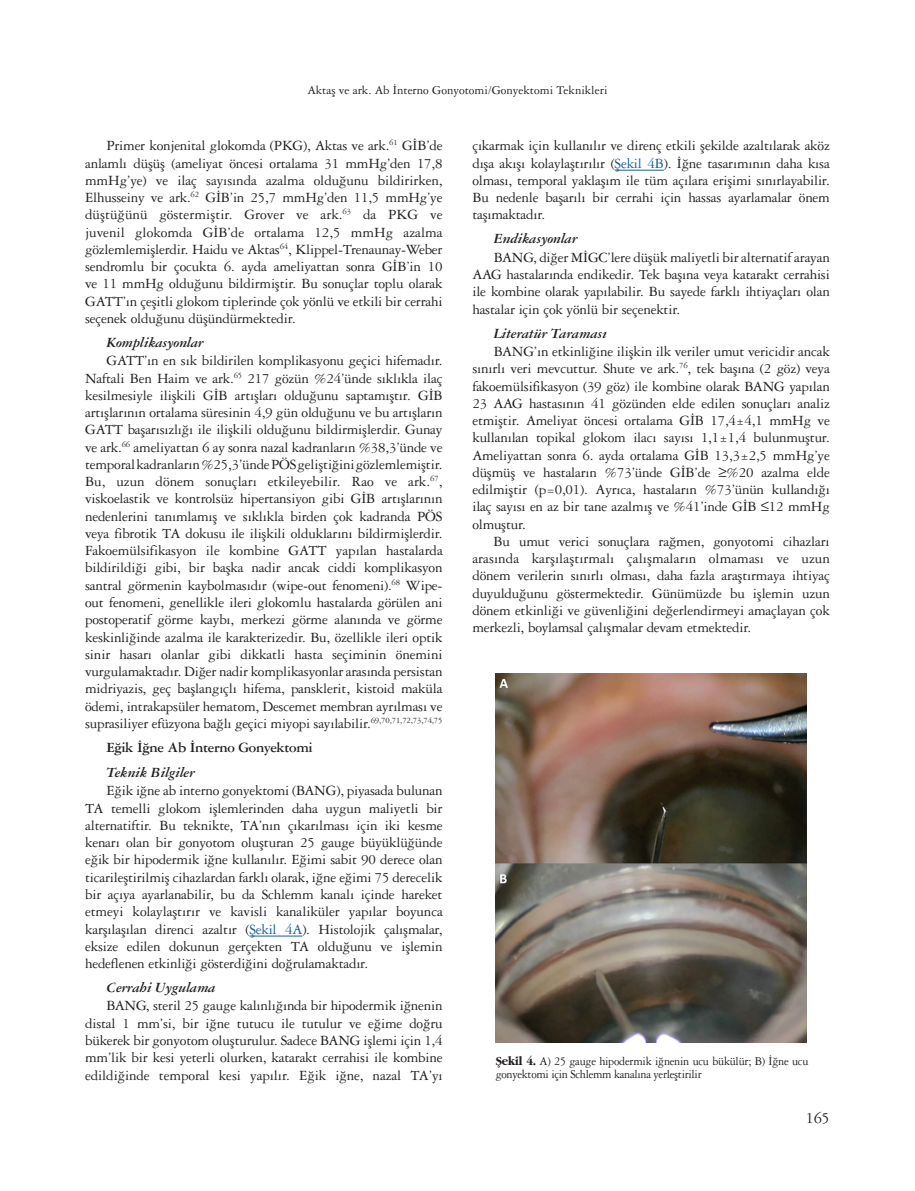
<style>
.page{position:relative;width:915px;height:1191px;background:#fff}
.page>*{position:absolute;margin:0;border:0;box-sizing:border-box;transform-origin:0 0}
.t1{font:16.5px "Garamond Three Tr";color:#231f20}
.t2{font:15px/17.2px "Garamond Three Tr";letter-spacing:-.015em;color:#231f20;text-align:justify}
.t3{font:15px "Garamond Three Bold Ita Tr";letter-spacing:-.025em;color:#231f20}
.t4{font:15px "Garamond Three Bold Tr";letter-spacing:-.025em;color:#231f20}
.t5{font:12.75px/13.5px "Garamond Three Tr";letter-spacing:-.02em;color:#231f20;scale:.95 1}
.t6{font:12.75px "Garamond Three Tr";color:#231f20}
.s1{color:#175d9e}
.s2{font-family:"Garamond Bold Tr"}
</style>
<div class="page">
<hr style="left:249px;top:935px;width:53px;height:1px;background:#175d9e">
<hr style="left:614px;top:170px;width:49px;height:1px;background:#175d9e">
<img style="left:495px;top:673px;width:311px;height:369px">
<p class="t6" style="left:307px;top:82px;width:301px">Aktaş ve ark. Ab İnterno Gonyotomi/Gonyektomi Teknikleri</p>
<p class="t2" style="left:85px;top:137px;width:359px;text-indent:21px">Primer konjenital glokomda (PKG), Aktas ve ark.<sup>61</sup> GİB’de anlamlı düşüş (ameliyat öncesi ortalama 31 mmHg’den 17,8 mmHg’ye) ve ilaç sayısında azalma olduğunu bildirirken, Elhusseiny ve ark.<sup>62</sup> GİB’in 25,7 mmHg’den 11,5 mmHg’ye düştüğünü göstermiştir. Grover ve ark.<sup>63</sup> da PKG ve juvenil glokomda GİB’de ortalama 12,5 mmHg azalma gözlemlemişlerdir. Haidu ve Aktas<sup>64</sup>, Klippel-Trenaunay-Weber sendromlu bir çocukta 6. ayda ameliyattan sonra GİB’in 10 ve 11 mmHg olduğunu bildirmiştir. Bu sonuçlar toplu olarak GATT’ın çeşitli glokom tiplerinde çok yönlü ve etkili bir cerrahi seçenek olduğunu düşündürmektedir.</p>
<p class="t3" style="left:106px;top:333px;width:99px">Komplikasyonlar</p>
<p class="t2" style="left:85px;top:351px;width:359px;text-indent:21px">GATT’ın en sık bildirilen komplikasyonu geçici hifemadır.<br>Naftali Ben Haim ve ark.<sup>65</sup> 217 gözün %24’ünde sıklıkla ilaç kesilmesiyle ilişkili GİB artışları olduğunu saptamıştır. GİB artışlarının ortalama süresinin 4,9 gün olduğunu ve bu artışların GATT başarısızlığı ile ilişkili olduğunu bildirmişlerdir. Gunay ve ark.<sup>66</sup> ameliyattan 6 ay sonra nazal kadranların %38,3’ünde ve temporal kadranların %25,3’ünde PÖS geliştiğini gözlemlemiştir.<br>Bu, uzun dönem sonuçları etkileyebilir. Rao ve ark.<sup>67</sup>, viskoelastik ve kontrolsüz hipertansiyon gibi GİB artışlarının nedenlerini tanımlamış ve sıklıkla birden çok kadranda PÖS veya fibrotik TA dokusu ile ilişkili olduklarını bildirmişlerdir.<br>Fakoemülsifikasyon ile kombine GATT yapılan hastalarda bildirildiği gibi, bir başka nadir ancak ciddi komplikasyon santral görmenin kaybolmasıdır (wipe-out fenomeni).<sup>68</sup> Wipe&shy;out fenomeni, genellikle ileri glokomlu hastalarda görülen ani postoperatif görme kaybı, merkezi görme alanında ve görme keskinliğinde azalma ile karakterizedir. Bu, özellikle ileri optik sinir hasarı olanlar gibi dikkatli hasta seçiminin önemini vurgulamaktadır. Diğer nadir komplikasyonlar arasında persistan midriyazis, geç başlangıçlı hifema, pansklerit, kistoid maküla ödemi, intrakapsüler hematom, Descemet membran ayrılması ve suprasiliyer efüzyona bağlı geçici miyopi sayılabilir.<sup>69,70,71,72,73,74,75</sup></p>
<p class="t4" style="left:106px;top:738px;width:208px">Eğik İğne Ab İnterno Gonyektomi</p>
<p class="t3" style="left:106px;top:763px;width:90px">Teknik Bilgiler</p>
<p class="t2" style="left:85px;top:781px;width:359px;text-indent:21px">Eğik iğne ab interno gonyektomi (BANG), piyasada bulunan TA temelli glokom işlemlerinden daha uygun maliyetli bir alternatiftir. Bu teknikte, TA’nın çıkarılması için iki kesme kenarı olan bir gonyotom oluşturan 25 gauge büyüklüğünde eğik bir hipodermik iğne kullanılır. Eğimi sabit 90 derece olan ticarileştirilmiş cihazlardan farklı olarak, iğne eğimi 75 derecelik bir açıya ayarlanabilir, bu da Schlemm kanalı içinde hareket etmeyi kolaylaştırır ve kavisli kanaliküler yapılar boyunca karşılaşılan direnci azaltır (<span class="s1">Şekil 4A</span>). Histolojik çalışmalar, eksize edilen dokunun gerçekten TA olduğunu ve işlemin hedeflenen etkinliği gösterdiğini doğrulamaktadır.</p>
<p class="t3" style="left:106px;top:978px;width:111px">Cerrahi Uygulama</p>
<p class="t2" style="left:85px;top:996px;width:359px;text-indent:21px">BANG, steril 25 gauge kalınlığında bir hipodermik iğnenin distal 1 mm’si, bir iğne tutucu ile tutulur ve eğime doğru bükerek bir gonyotom oluşturulur. Sadece BANG işlemi için 1,4 mm’lik bir kesi yeterli olurken, katarakt cerrahisi ile kombine edildiğinde temporal kesi yapılır. Eğik iğne, nazal TA’yı</p>
<p class="t2" style="left:472px;top:137px;width:359px">çıkarmak için kullanılır ve direnç etkili şekilde azaltılarak aköz dışa akışı kolaylaştırılır (<span class="s1">Şekil 4B</span>). İğne tasarımının daha kısa olması, temporal yaklaşım ile tüm açılara erişimi sınırlayabilir.<br>Bu nedenle başarılı bir cerrahi için hassas ayarlamalar önem taşımaktadır.</p>
<p class="t3" style="left:493px;top:229px;width:85px">Endikasyonlar</p>
<p class="t2" style="left:472px;top:248px;width:359px;text-indent:21px">BANG, diğer MİGC’lere düşük maliyetli bir alternatif arayan AAG hastalarında endikedir. Tek başına veya katarakt cerrahisi ile kombine olarak yapılabilir. Bu sayede farklı ihtiyaçları olan hastalar için çok yönlü bir seçenektir.</p>
<p class="t3" style="left:493px;top:324px;width:115px">Literatür Taraması</p>
<p class="t2" style="left:472px;top:342px;width:359px;text-indent:21px">BANG’ın etkinliğine ilişkin ilk veriler umut vericidir ancak sınırlı veri mevcuttur. Shute ve ark.<sup>76</sup>, tek başına (2 göz) veya fakoemülsifikasyon (39 göz) ile kombine olarak BANG yapılan 23 AAG hastasının 41 gözünden elde edilen sonuçları analiz etmiştir. Ameliyat öncesi ortalama GİB 17,4±4,1 mmHg ve kullanılan topikal glokom ilacı sayısı 1,1±1,4 bulunmuştur.<br>Ameliyattan sonra 6. ayda ortalama GİB 13,3±2,5 mmHg’ye düşmüş ve hastaların %73’ünde GİB’de ≥%20 azalma elde edilmiştir (p=0,01). Ayrıca, hastaların %73’ünün kullandığı ilaç sayısı en az bir tane azalmış ve %41’inde GİB ≤12 mmHg olmuştur.</p>
<p class="t2" style="left:472px;top:532px;width:359px;text-indent:21px">Bu umut verici sonuçlara rağmen, gonyotomi cihazları arasında karşılaştırmalı çalışmaların olmaması ve uzun dönem verilerin sınırlı olması, daha fazla araştırmaya ihtiyaç duyulduğunu göstermektedir. Günümüzde bu işlemin uzun dönem etkinliği ve güvenliğini değerlendirmeyi amaçlayan çok merkezli, boylamsal çalışmalar devam etmektedir.</p>
<p class="t5" style="left:495px;top:1053px;width:330px"><span class="s2">Şekil 4.</span> A) 25 gauge hipodermik iğnenin ucu bükülür; B) İğne ucu gonyektomi için Schlemm kanalına yerleştirilir</p>
<p class="t1" style="left:805px;top:1107px;width:25px">165</p>
</div>
